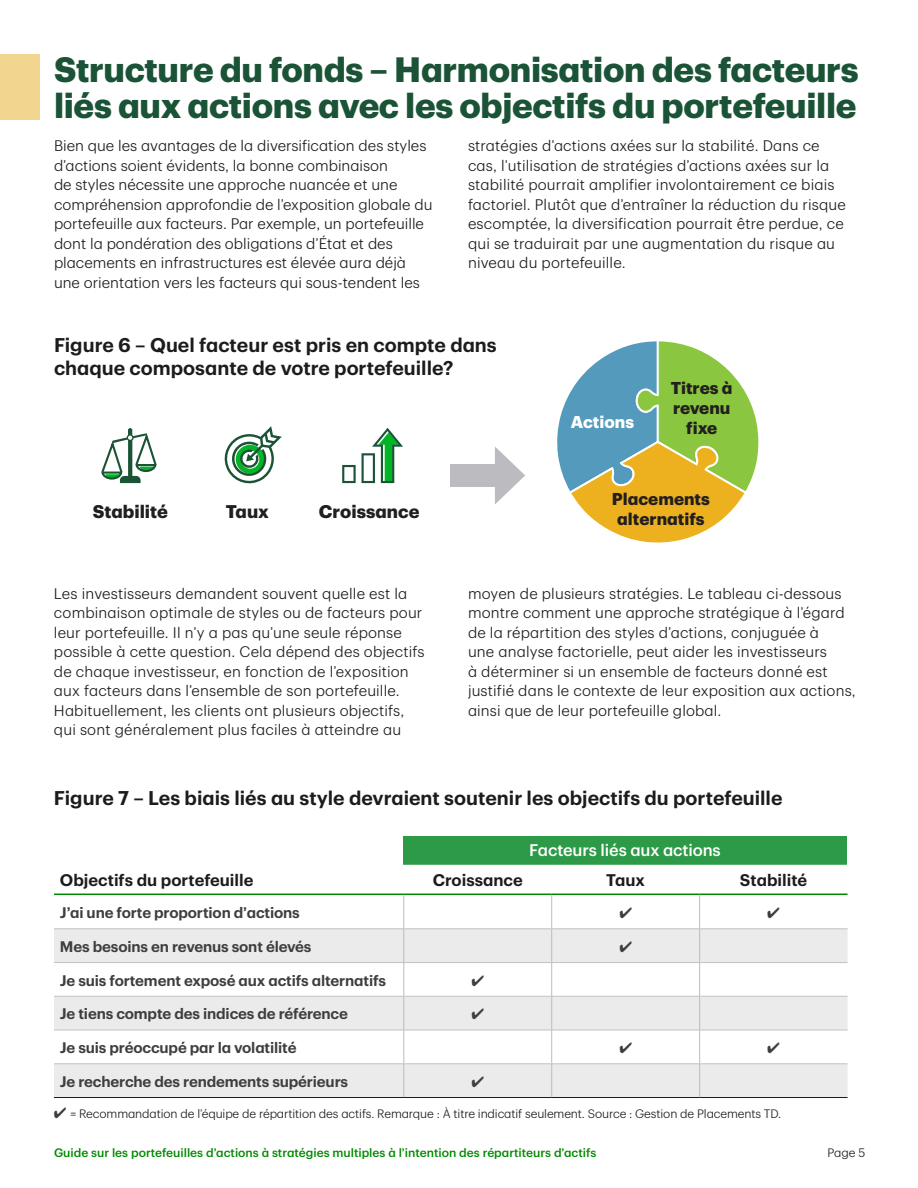
<style>
.page{position:relative;width:918px;height:1188px;background:#fff}
.page>*{position:absolute;margin:0;border:0;box-sizing:border-box;transform-origin:0 0}
.t1{font:700 34.5px/36px "TD Graphik";letter-spacing:-.01em;color:#1a5336}
.t2{font:600 19.5px/22.5px "TD Graphik";color:#1c1c1c}
.t3{font:700 18px "TD Graphik";color:#231f20}
.t4{font:700 16.8px/20.2px "TD Graphik";color:#231f20;text-align:center}
.t5{font:700 16.8px "TD Graphik";color:#fff}
.t6{font:600 16.5px "TD Graphik";color:#1c1c1c}
.t7{font:500 16.5px "TD Graphik";letter-spacing:-.01em;color:#fff}
.t8{font:300 15px/19.5px "TD Graphik";letter-spacing:.01em;color:#1c1c1c}
.t9{font:600 15px "TD Graphik";letter-spacing:-.01em;color:#3e3e3f}
.t10{font:300 12px "TD Graphik";letter-spacing:-.01em;color:#1c1c1c}
.t11{font:500 12px "TD Graphik";color:#008a00}
.s1{color:#3e3e3f}
</style>
<div class="page">
<div style="left:450px;top:464px;width:62px;height:23px;background:#bcbbbf"></div>
<svg style="left:495px;top:447px;width:30px;height:57px"></svg>
<svg style="left:557px;top:341px;width:202px;height:202px"></svg>
<svg style="left:342px;top:465px;width:14px;height:18px"></svg>
<svg style="left:362px;top:428px;width:41px;height:55px"></svg>
<svg style="left:101px;top:428px;width:56px;height:55px"></svg>
<div style="left:0;top:54px;width:40px;height:66px;background:#f2d58f"></div>
<div style="left:404px;top:836px;width:443px;height:29px;background:#2d9a47"></div>
<svg style="left:54px;top:893px;width:794px;height:36px"></svg>
<svg style="left:54px;top:930px;width:794px;height:167px;fill:#ebebeb"></svg>
<hr style="left:404px;top:895px;width:1px;height:34px;background:#bcbbbe">
<hr style="left:551px;top:895px;width:1px;height:34px;background:#bcbbbe">
<hr style="left:699px;top:895px;width:1px;height:34px;background:#bcbbbe">
<hr style="left:404px;top:929px;width:1px;height:33px;background:#bcbbbe">
<hr style="left:551px;top:929px;width:1px;height:33px;background:#bcbbbe">
<hr style="left:699px;top:929px;width:1px;height:33px;background:#bcbbbe">
<hr style="left:404px;top:963px;width:1px;height:33px;background:#bcbbbe">
<hr style="left:551px;top:963px;width:1px;height:33px;background:#bcbbbe">
<hr style="left:699px;top:963px;width:1px;height:33px;background:#bcbbbe">
<hr style="left:404px;top:996px;width:1px;height:34px;background:#bcbbbe">
<hr style="left:551px;top:996px;width:1px;height:34px;background:#bcbbbe">
<hr style="left:699px;top:996px;width:1px;height:34px;background:#bcbbbe">
<hr style="left:404px;top:1030px;width:1px;height:34px;background:#bcbbbe">
<hr style="left:551px;top:1030px;width:1px;height:34px;background:#bcbbbe">
<hr style="left:699px;top:1030px;width:1px;height:34px;background:#bcbbbe">
<hr style="left:404px;top:1064px;width:1px;height:33px;background:#bcbbbe">
<hr style="left:551px;top:1064px;width:1px;height:33px;background:#bcbbbe">
<hr style="left:699px;top:1064px;width:1px;height:33px;background:#bcbbbe">
<hr style="left:54px;top:929px;width:350px;height:1px;background:#c3c2c5">
<hr style="left:404px;top:929px;width:148px;height:1px;background:#c3c2c5">
<hr style="left:552px;top:929px;width:148px;height:1px;background:#c3c2c5">
<hr style="left:700px;top:929px;width:148px;height:1px;background:#c3c2c5">
<hr style="left:54px;top:962px;width:350px;height:1px;background:#c3c2c5">
<hr style="left:404px;top:962px;width:148px;height:1px;background:#c3c2c5">
<hr style="left:552px;top:962px;width:148px;height:1px;background:#c3c2c5">
<hr style="left:700px;top:962px;width:148px;height:1px;background:#c3c2c5">
<hr style="left:54px;top:996px;width:350px;height:1px;background:#c3c2c5">
<hr style="left:404px;top:996px;width:148px;height:1px;background:#c3c2c5">
<hr style="left:552px;top:996px;width:148px;height:1px;background:#c3c2c5">
<hr style="left:700px;top:996px;width:148px;height:1px;background:#c3c2c5">
<hr style="left:54px;top:1030px;width:350px;height:1px;background:#c3c2c5">
<hr style="left:404px;top:1030px;width:148px;height:1px;background:#c3c2c5">
<hr style="left:552px;top:1030px;width:148px;height:1px;background:#c3c2c5">
<hr style="left:700px;top:1030px;width:148px;height:1px;background:#c3c2c5">
<hr style="left:54px;top:1064px;width:350px;height:1px;background:#c3c2c5">
<hr style="left:404px;top:1064px;width:148px;height:1px;background:#c3c2c5">
<hr style="left:552px;top:1064px;width:148px;height:1px;background:#c3c2c5">
<hr style="left:700px;top:1064px;width:148px;height:1px;background:#c3c2c5">
<hr style="left:54px;top:894px;width:350px;height:1px;background:#008a00">
<hr style="left:404px;top:894px;width:148px;height:1px;background:#008a00">
<hr style="left:552px;top:894px;width:148px;height:1px;background:#008a00">
<hr style="left:700px;top:894px;width:148px;height:1px;background:#008a00">
<hr style="left:54px;top:1097px;width:350px;height:1px;background:#1a1a1a">
<hr style="left:404px;top:1097px;width:148px;height:1px;background:#1a1a1a">
<hr style="left:552px;top:1097px;width:148px;height:1px;background:#1a1a1a">
<hr style="left:700px;top:1097px;width:148px;height:1px;background:#1a1a1a">
<svg style="left:224px;top:426px;width:58px;height:58px"></svg>
<svg style="left:620px;top:907px;width:11px;height:11px"></svg>
<svg style="left:768px;top:907px;width:11px;height:11px"></svg>
<svg style="left:620px;top:941px;width:11px;height:11px"></svg>
<svg style="left:472px;top:975px;width:12px;height:11px"></svg>
<svg style="left:472px;top:1009px;width:12px;height:10px"></svg>
<svg style="left:620px;top:1042px;width:11px;height:11px"></svg>
<svg style="left:768px;top:1042px;width:11px;height:11px"></svg>
<svg style="left:472px;top:1076px;width:12px;height:11px"></svg>
<h2 class="t1" style="left:54px;top:49px;width:806px">Structure du fonds – Harmonisation des facteurs liés aux actions avec les objectifs du portefeuille</h2>
<p class="t8" style="left:54px;top:135px;width:380px">Bien que les avantages de la diversification des styles d’actions soient évidents, la bonne combinaison<br>de styles nécessite une approche nuancée et une compréhension approfondie de l’exposition globale du portefeuille aux facteurs. Par exemple, un portefeuille dont la pondération des obligations d’État et des placements en infrastructures est élevée aura déjà une orientation vers les facteurs qui sous-tendent les</p>
<p class="t8" style="left:468px;top:135px;width:379px">stratégies d’actions axées sur la stabilité. Dans ce cas, l’utilisation de stratégies d’actions axées sur la stabilité pourrait amplifier involontairement ce biais factoriel. Plutôt que d’entraîner la réduction du risque escomptée, la diversification pourrait être perdue, ce qui se traduirait par une augmentation du risque au niveau du portefeuille.</p>
<p class="t2" style="left:54px;top:332px;width:444px">Figure 6 – Quel facteur est pris en compte dans chaque composante de votre portefeuille?</p>
<p class="t3" style="left:93px;top:497px;width:77px">Stabilité</p>
<p class="t3" style="left:226px;top:497px;width:45px">Taux</p>
<p class="t3" style="left:319px;top:497px;width:102px">Croissance</p>
<p class="t5" style="left:571px;top:408px;width:65px">Actions</p>
<p class="t4" style="left:671px;top:376px;width:63px">Titres à revenu fixe</p>
<p class="t4" style="left:612px;top:488px;width:100px">Placements alternatifs</p>
<p class="t8" style="left:54px;top:582px;width:372px">Les investisseurs demandent souvent quelle est la combinaison optimale de styles ou de facteurs pour leur portefeuille. Il n’y a pas qu’une seule réponse possible à cette question. Cela dépend des objectifs de chaque investisseur, en fonction de l’exposition aux facteurs dans l’ensemble de son portefeuille.<br>Habituellement, les clients ont plusieurs objectifs, qui sont généralement plus faciles à atteindre au</p>
<p class="t8" style="left:468px;top:582px;width:389px">moyen de plusieurs stratégies. Le tableau ci-dessous montre comment une approche stratégique à l’égard de la répartition des styles d’actions, conjuguée à<br>une analyse factorielle, peut aider les investisseurs<br>à déterminer si un ensemble de facteurs donné est justifié dans le contexte de leur exposition aux actions, ainsi que de leur portefeuille global.</p>
<p class="t2" style="left:54px;top:785px;width:730px">Figure 7 – Les biais liés au style devraient soutenir les objectifs du portefeuille</p>
<p class="t7" style="left:529px;top:837px;width:193px">Facteurs liés aux actions</p>
<p class="t6" style="left:60px;top:868px;width:195px">Objectifs du portefeuille</p>
<p class="t6" style="left:433px;top:868px;width:92px">Croissance</p>
<p class="t6" style="left:606px;top:868px;width:40px">Taux</p>
<p class="t6" style="left:740px;top:868px;width:69px">Stabilité</p>
<p class="t9" style="left:60px;top:901px;width:241px">J’ai une forte proportion d’actions</p>
<p class="t9" style="left:60px;top:935px;width:253px">Mes besoins en revenus sont élevés</p>
<p class="t9" style="left:60px;top:969px;width:328px">Je suis fortement exposé aux actifs alternatifs</p>
<p class="t9" style="left:60px;top:1002px;width:289px">Je tiens compte des indices de référence</p>
<p class="t9" style="left:60px;top:1036px;width:238px">Je suis préoccupé par la volatilité</p>
<p class="t9" style="left:60px;top:1070px;width:290px">Je recherche des rendements supérieurs</p>
<p class="t10" style="left:54px;top:1105px;width:729px"><span class="s1">✓</span> = Recommandation de l’équipe de répartition des actifs. Remarque : À titre indicatif seulement. Source : Gestion de Placements TD.</p>
<p class="t11" style="left:54px;top:1144px;width:544px">Guide sur les portefeuilles d’actions à stratégies multiples à l’intention des répartiteurs d’actifs</p>
<p class="t10" style="left:827px;top:1144px;width:40px">Page 5</p>
</div>
